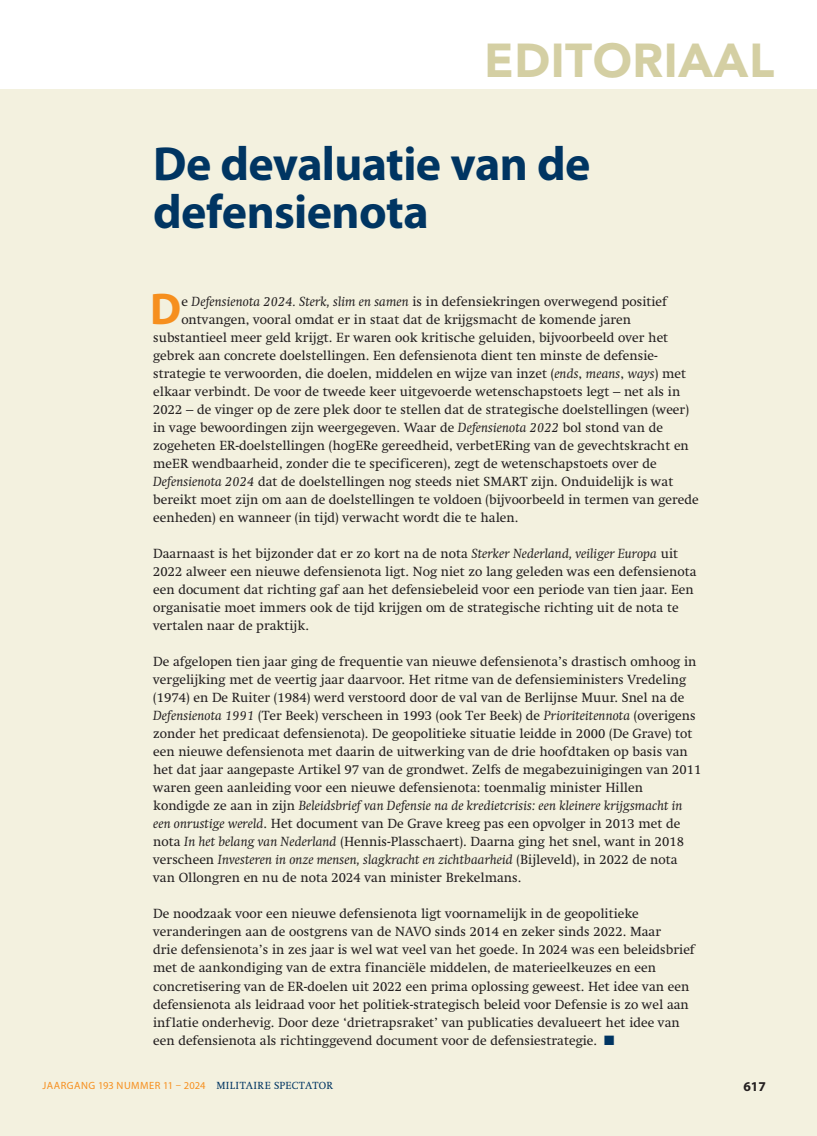
<style>
.page{position:relative;width:817px;height:1136px;background:#fff}
.page>*{position:absolute;margin:0;border:0;box-sizing:border-box;transform-origin:0 0}
.t1{font:700 48px/48px "Myriad Pro";letter-spacing:-.015em;color:#003562}
.t2{font:900 47.25px "Avenir LT Std";letter-spacing:.01em;color:#d4cfa3}
.t3{font:700 44.7px "Myriad Pro";color:#f68f1e}
.t4{font:13.5px/18px "Swift LT Std";color:#231f20}
.t5{font:700 13.5px "Myriad Pro";color:#231f20}
.t6{font:10.5px "Myriad Pro";letter-spacing:.045em;color:#f68f1e}
.s1{font-style:italic}
.s2{color:#003562}
.s3{font-family:"Swift LT Std";color:#003562}
</style>
<div class="page">
<div style="left:0;top:90px;width:816px;height:1045px;background:#f3f1df"></div>
<h2 class="t2" style="left:484px;top:32px;width:292px">EDITORIAAL</h2>
<h1 class="t1" style="left:153px;top:138px;width:438px">De devaluatie van de defensienota</h1>
<h3 class="t3" style="left:150px;top:280px;width:33px">D</h3>
<p class="t4" style="left:181px;top:293px;width:487px">e <span class="s1">Defensienota 2024. Sterk, slim en samen</span> is in defensiekringen overwegend positief</p>
<p class="t4" style="left:181px;top:311px;width:451px">ontvangen, vooral omdat er in staat dat de krijgsmacht de komende jaren</p>
<p class="t4" style="left:153px;top:329px;width:516px">substantieel meer geld krijgt. Er waren ook kritische geluiden, bijvoorbeeld over het</p>
<p class="t4" style="left:153px;top:347px;width:506px">gebrek aan concrete doelstellingen. Een defensienota dient ten minste de defensie-</p>
<p class="t4" style="left:153px;top:365px;width:534px">strategie te verwoorden, die doelen, middelen en wijze van inzet (<span class="s1">ends</span>, <span class="s1">means</span>, <span class="s1">ways</span>) met</p>
<p class="t4" style="left:153px;top:383px;width:528px">elkaar verbindt. De voor de tweede keer uitgevoerde wetenschapstoets legt – net als in</p>
<p class="t4" style="left:153px;top:401px;width:537px">2022 – de vinger op de zere plek door te stellen dat de strategische doelstellingen (weer)</p>
<p class="t4" style="left:153px;top:419px;width:511px">in vage bewoordingen zijn weergegeven. Waar de <span class="s1">Defensienota 2022</span> bol stond van de</p>
<p class="t4" style="left:153px;top:437px;width:537px">zogeheten ER-doelstellingen (hogERe gereedheid, verbetERing van de gevechtskracht en</p>
<p class="t4" style="left:153px;top:455px;width:505px">meER wendbaarheid, zonder die te specificeren), zegt de wetenschapstoets over de</p>
<p class="t4" style="left:153px;top:473px;width:521px"><span class="s1">Defensienota 2024</span> dat de doelstellingen nog steeds niet SMART zijn. Onduidelijk is wat</p>
<p class="t4" style="left:153px;top:491px;width:547px">bereikt moet zijn om aan de doelstellingen te voldoen (bijvoorbeeld in termen van gerede</p>
<p class="t4" style="left:153px;top:509px;width:367px">eenheden) en wanneer (in tijd) verwacht wordt die te halen.</p>
<p class="t4" style="left:153px;top:545px;width:545px">Daarnaast is het bijzonder dat er zo kort na de nota <span class="s1">Sterker Nederland, veiliger Europa</span> uit 2022 alweer een nieuwe defensienota ligt. Nog niet zo lang geleden was een defensienota een document dat richting gaf aan het defensiebeleid voor een periode van tien jaar. Een organisatie moet immers ook de tijd krijgen om de strategische richting uit de nota te vertalen naar de praktijk.</p>
<p class="t4" style="left:153px;top:653px;width:549px">De afgelopen tien jaar ging de frequentie van nieuwe defensienota’s drastisch omhoog in vergelijking met de veertig jaar daarvoor. Het ritme van de defensieministers Vredeling (1974) en De Ruiter (1984) werd verstoord door de val van de Berlijnse Muur. Snel na de <span class="s1">Defensienota 1991</span> (Ter Beek) verscheen in 1993 (ook Ter Beek) de <span class="s1">Prioriteitennota</span> (overigens zonder het predicaat defensienota). De geopolitieke situatie leidde in 2000 (De Grave) tot een nieuwe defensienota met daarin de uitwerking van de drie hoofdtaken op basis van het dat jaar aangepaste Artikel 97 van de grondwet. Zelfs de megabezuinigingen van 2011 waren geen aanleiding voor een nieuwe defensienota: toenmalig minister Hillen kondigde ze aan in zijn <span class="s1">Beleidsbrief van Defensie na de kredietcrisis: een kleinere krijgsmacht in een onrustige wereld</span>. Het document van De Grave kreeg pas een opvolger in 2013 met de nota <span class="s1">In het belang van Nederland</span> (Hennis-Plasschaert). Daarna ging het snel, want in 2018 verscheen <span class="s1">Investeren in onze mensen, slagkracht en zichtbaarheid</span> (Bijleveld), in 2022 de nota van Ollongren en nu de nota 2024 van minister Brekelmans.</p>
<p class="t4" style="left:153px;top:905px;width:543px">De noodzaak voor een nieuwe defensienota ligt voornamelijk in de geopolitieke veranderingen aan de oostgrens van de NAVO sinds 2014 en zeker sinds 2022. Maar<br>drie defensienota’s in zes jaar is wel wat veel van het goede. In 2024 was een beleidsbrief met de aankondiging van de extra financiële middelen, de materieelkeuzes en een concretisering van de ER-doelen uit 2022 een prima oplossing geweest. Het idee van een defensienota als leidraad voor het politiek-strategisch beleid voor Defensie is zo wel aan inflatie onderhevig. Door deze ‘drietrapsraket’ van publicaties devalueert het idee van een defensienota als richtinggevend document voor de defensiestrategie. <span class="s2">■</span></p>
<p class="t6" style="left:43px;top:1078px;width:292px">JAARGANG 193 NUMMER 11 – 2024 <span class="s3">MILITAIRE SPECTATOR</span></p>
<p class="t5" style="left:743px;top:1077px;width:24px">617</p>
</div>
